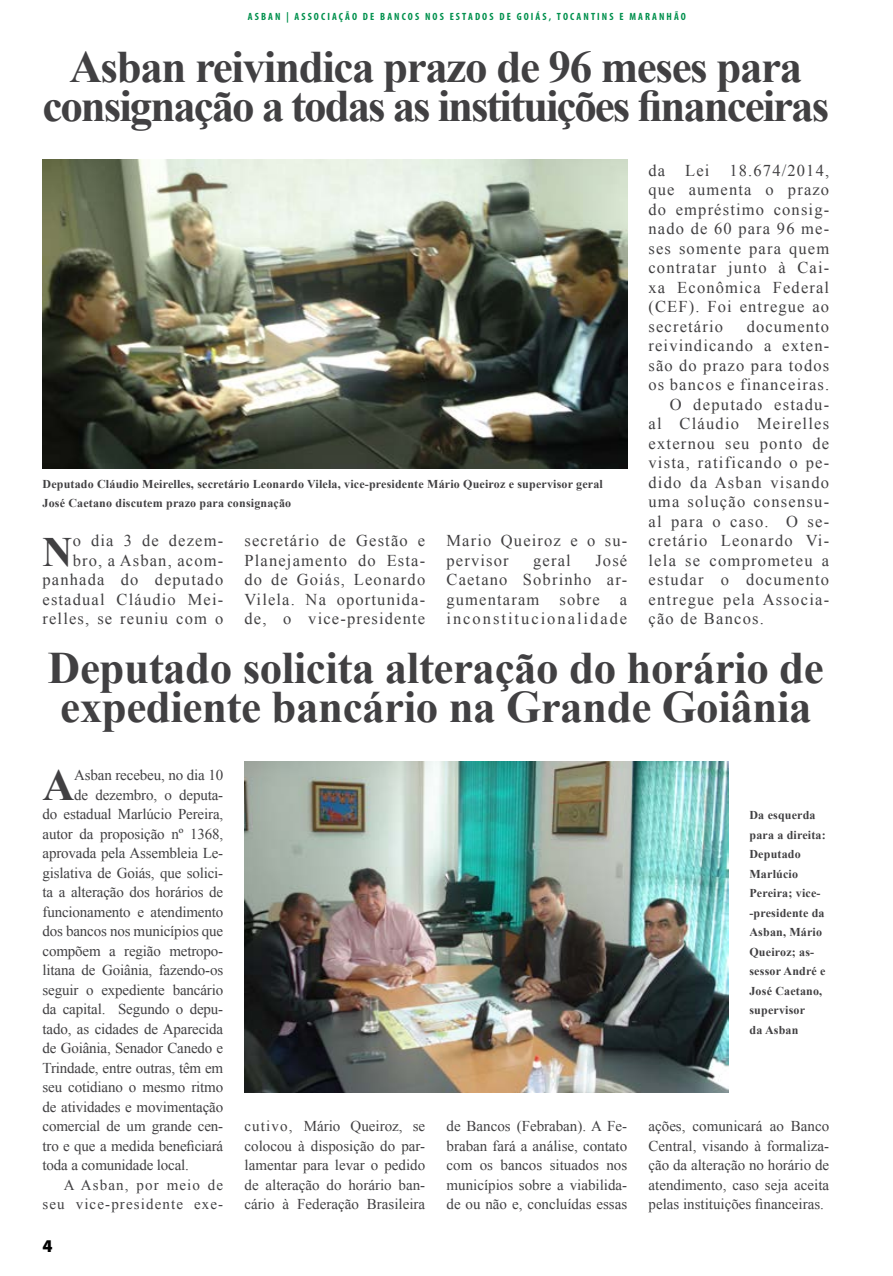
<style>
.page{position:relative;width:893px;height:1276px;background:#fff}
.page>*{position:absolute;margin:0;border:0;box-sizing:border-box;transform-origin:0 0}
.t1{font:700 45px/39px "Times New Roman";letter-spacing:-.03em;color:#414042;text-align:center}
.t2{font:700 45px/39px "Times New Roman";letter-spacing:-.01em;color:#414042}
.t3{font:700 44.4px "Times New Roman";color:#414042}
.t4{font:700 41.7px "Times New Roman";color:#414042}
.t5{font:900 18px "Myriad Pro";color:#000}
.t6{font:16.5px/19.5px "Times New Roman";letter-spacing:.07em;color:#414042;text-align:justify}
.t7{font:15px/19.5px "Times New Roman";letter-spacing:-.01em;color:#414042;text-align:justify}
.t8{font:15px "Times New Roman";letter-spacing:.075em;color:#414042}
.t9{font:700 12px/19.5px "Times New Roman";letter-spacing:.015em;color:#414042}
.t10{font:700 condensed 10.5px "Myriad Pro";letter-spacing:.2em;color:#00904d}
</style>
<div class="page">
<img style="left:244px;top:761px;width:484px;height:331px">
<img style="left:43px;top:160px;width:584px;height:308px">
<p class="t10" style="left:248px;top:10px;width:439px">ASBAN | ASSOCIAÇÃO DE BANCOS NOS ESTADOS DE GOIÁS, TOCANTINS E MARANHÃO</p>
<h1 class="t1" style="left:43px;top:46px;width:788px">Asban reivindica prazo de 96 meses para consignação a todas as instituições financeiras</h1>
<p class="t9" style="left:43px;top:473px;width:562px">Deputado Cláudio Meirelles, secretário Leonardo Vilela, vice-presidente Mário Queiroz e supervisor geral<br>José Caetano discutem prazo para consignação</p>
<p class="t6" style="left:43px;top:530px;width:182px;text-align:right">o dia 3 de dezem&shy;bro, a Asban, acom&shy;panhada do deputado estadual Cláudio Mei&shy;relles, se reuniu com o</p>
<p class="t6" style="left:446px;top:530px;width:182px">Mario Queiroz e o su&shy;pervisor</p>
<p class="t6" style="left:245px;top:531px;width:182px">secretário de Gestão e Planejamento do Esta&shy;do de Goiás, Leonardo Vilela. Na oportunida&shy;de, o vice-presidente</p>
<h3 class="t4" style="left:43px;top:523px;width:32px">N</h3>
<p class="t6" style="left:533px;top:550px;width:39px">geral</p>
<p class="t6" style="left:446px;top:550px;width:182px;text-indent:149px">José Caetano Sobrinho ar&shy;gumentaram sobre a inconstitucionalidade</p>
<p class="t6" style="left:648px;top:160px;width:182px">da Lei 18.674/2014, que aumenta o prazo do empréstimo consig&shy;nado de 60 para 96 me&shy;ses somente para quem contratar junto à Cai&shy;xa Econômica Federal (CEF). Foi entregue ao secretário</p>
<p class="t6" style="left:747px;top:316px;width:84px">documento</p>
<p class="t6" style="left:648px;top:336px;width:182px">reivindicando a exten-</p>
<p class="t6" style="left:648px;top:355px;width:182px">são do prazo para todos</p>
<p class="t6" style="left:648px;top:375px;width:182px">os bancos e financeiras.</p>
<p class="t6" style="left:670px;top:394px;width:161px">O deputado estadu-</p>
<p class="t6" style="left:648px;top:414px;width:182px">al Cláudio Meirelles</p>
<p class="t6" style="left:648px;top:433px;width:182px">externou seu ponto de</p>
<p class="t6" style="left:648px;top:453px;width:182px">vista, ratificando o pe-</p>
<p class="t6" style="left:648px;top:472px;width:182px">dido da Asban visando</p>
<p class="t6" style="left:648px;top:492px;width:182px">uma solução consensu-</p>
<p class="t6" style="left:648px;top:511px;width:182px">al para o caso. O se-</p>
<p class="t6" style="left:648px;top:531px;width:182px">cretário Leonardo Vi-</p>
<p class="t6" style="left:648px;top:550px;width:182px">lela se comprometeu a</p>
<p class="t6" style="left:648px;top:570px;width:182px">estudar o documento</p>
<p class="t6" style="left:648px;top:589px;width:182px">entregue pela Associa-</p>
<p class="t6" style="left:648px;top:609px;width:117px">ção de Bancos.</p>
<h1 class="t2" style="left:48px;top:647px;width:777px">Deputado solicita alteração do horário de expediente bancário na Grande Goiânia</h1>
<h2 class="t3" style="left:43px;top:754px;width:34px">A</h2>
<p class="t7" style="left:74px;top:765px;width:151px">Asban recebeu, no dia 10</p>
<p class="t7" style="left:74px;top:785px;width:151px">de dezembro, o deputa-</p>
<p class="t7" style="left:43px;top:804px;width:182px">do estadual Marlúcio Pereira,</p>
<p class="t7" style="left:43px;top:824px;width:182px">autor da proposição nº 1368,</p>
<p class="t7" style="left:43px;top:843px;width:182px">aprovada pela Assembleia Le-</p>
<p class="t7" style="left:43px;top:863px;width:182px">gislativa de Goiás, que solici-</p>
<p class="t7" style="left:43px;top:882px;width:182px">ta a alteração dos horários de</p>
<p class="t7" style="left:43px;top:902px;width:182px">funcionamento e atendimento</p>
<p class="t7" style="left:43px;top:921px;width:182px">dos bancos nos municípios que</p>
<p class="t7" style="left:43px;top:941px;width:182px">compõem a região metropo-</p>
<p class="t7" style="left:43px;top:960px;width:182px">litana de Goiânia, fazendo-os</p>
<p class="t7" style="left:43px;top:980px;width:182px">seguir o expediente bancário</p>
<p class="t7" style="left:43px;top:999px;width:182px">da capital. Segundo o depu-</p>
<p class="t7" style="left:43px;top:1019px;width:182px">tado, as cidades de Aparecida</p>
<p class="t7" style="left:43px;top:1038px;width:182px">de Goiânia, Senador Canedo e</p>
<p class="t7" style="left:43px;top:1058px;width:182px">Trindade, entre outras, têm em</p>
<p class="t7" style="left:43px;top:1077px;width:182px">seu cotidiano o mesmo ritmo</p>
<p class="t7" style="left:43px;top:1097px;width:182px">de atividades e movimentação</p>
<p class="t7" style="left:43px;top:1116px;width:182px">comercial de um grande cen-</p>
<p class="t7" style="left:43px;top:1136px;width:182px">tro e que a medida beneficiará</p>
<p class="t7" style="left:43px;top:1155px;width:148px">toda a comunidade local.</p>
<p class="t8" style="left:64px;top:1174px;width:161px">A Asban, por meio de</p>
<p class="t8" style="left:43px;top:1194px;width:182px">seu vice-presidente exe-</p>
<p class="t5" style="left:43px;top:1235px;width:12px">4</p>
<p class="t9" style="left:749px;top:805px;width:78px">Da esquerda para a direita:<br>Deputado<br>Marlúcio<br>Pereira; vice--presidente da<br>Asban, Mário<br>Queiroz; as&shy;sessor André e<br>José Caetano, supervisor<br>da Asban</p>
<p class="t7" style="left:245px;top:1116px;width:182px">cutivo, Mário Queiroz, se colocou à disposição do par&shy;lamentar para levar o pedido de alteração do horário ban&shy;cário à Federação Brasileira</p>
<p class="t7" style="left:446px;top:1116px;width:182px">de Bancos (Febraban). A Fe&shy;braban fará a análise, contato com os bancos situados nos municípios sobre a viabilida&shy;de ou não e, concluídas essas</p>
<p class="t7" style="left:648px;top:1116px;width:182px">ações, comunicará ao Banco Central, visando à formaliza&shy;ção da alteração no horário de atendimento, caso seja aceita pelas instituições financeiras.</p>
</div>
